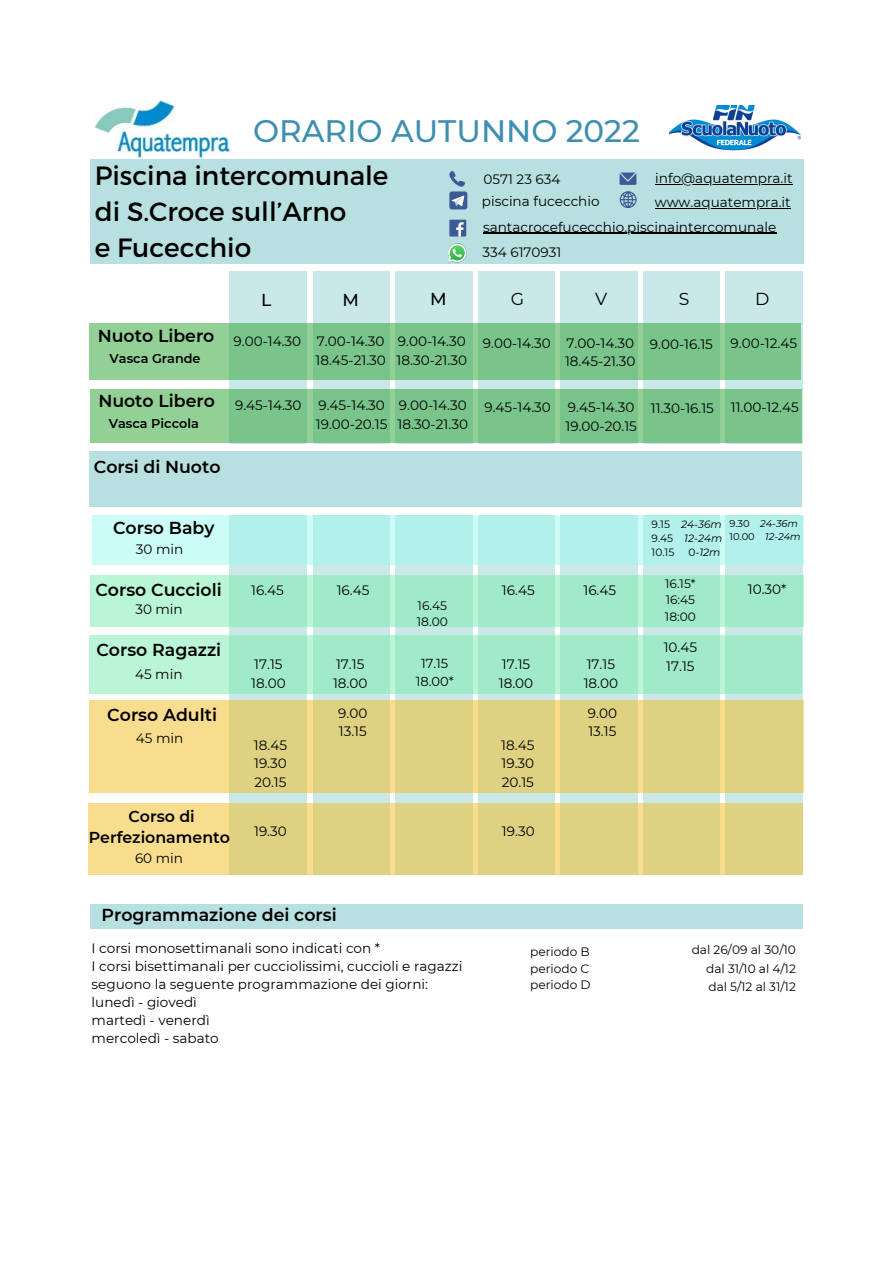
<style>
.page{position:relative;width:893px;height:1264px;background:#fff}
.page>*{position:absolute;margin:0;border:0;box-sizing:border-box;transform-origin:0 0}
.t1{font:500 31.05px "Montserrat";color:#3f8fb1}
.t2{font:26.4px/36px "Montserrat";color:#000}
.t3{font:600 17.25px "Montserrat";color:#000}
.t4{font:17.25px "Montserrat";color:#000}
.t5{font:500 17.25px "Montserrat";color:#000}
.t6{font:600 15.75px/21.3px "Montserrat";color:#000;text-align:center}
.t7{font:13.65px/18.6px "Montserrat";color:#000}
.t8{font:13.05px/17.7px "Montserrat";color:#000;text-align:center}
.t9{font:600 12.75px "Montserrat";color:#000}
.t10{font:12.3px/16.4px "Montserrat";color:#000}
.t11{font:12.15px/16.2px "Montserrat";color:#000;text-align:justify}
.t12{font:10.65px/14.1px "Montserrat";color:#000;text-align:justify}
.t13{font:italic 10.65px "Montserrat";color:#000}
.t14{font:italic 9.9px/13.2px "Montserrat";color:#000}
.s1{font-style:normal}
.s2{font-style:italic}
</style>
<div class="page">
<div style="left:725px;top:271px;width:78px;height:172px;background:#cbe8e8"></div>
<div style="left:395px;top:271px;width:77px;height:172px;background:#cbe8e8"></div>
<div style="left:478px;top:271px;width:76px;height:172px;background:#cbe8e8"></div>
<div style="left:560px;top:271px;width:77px;height:172px;background:#cbe8e8"></div>
<div style="left:229px;top:271px;width:78px;height:172px;background:#cbe8e8"></div>
<div style="left:643px;top:271px;width:76px;height:172px;background:#cbe8e8"></div>
<div style="left:313px;top:271px;width:76px;height:172px;background:#cbe8e8"></div>
<div style="left:229px;top:515px;width:78px;height:360px;background:#cbe8e8"></div>
<div style="left:313px;top:515px;width:76px;height:360px;background:#cbe8e8"></div>
<div style="left:395px;top:515px;width:77px;height:360px;background:#cbe8e8"></div>
<div style="left:478px;top:515px;width:76px;height:360px;background:#cbe8e8"></div>
<div style="left:560px;top:515px;width:77px;height:360px;background:#cbe8e8"></div>
<div style="left:643px;top:515px;width:76px;height:360px;background:#cbe8e8"></div>
<div style="left:725px;top:515px;width:78px;height:360px;background:#cbe8e8"></div>
<img style="left:669px;top:105px;width:132px;height:46px">
<img style="left:95px;top:101px;width:135px;height:56px">
<div style="left:90px;top:160px;width:713px;height:104px;background:#b8e0e1"></div>
<svg style="left:89px;top:324px;width:712px;height:56px;background:#7ec68c"></svg>
<svg style="left:90px;top:389px;width:711px;height:54px;background:#7ec78d"></svg>
<svg style="left:92px;top:515px;width:711px;height:50px;background:#b8f2ee"></svg>
<svg style="left:90px;top:575px;width:713px;height:52px;background:#a6eccb"></svg>
<svg style="left:89px;top:635px;width:713px;height:59px;background:#a6eccb"></svg>
<svg style="left:89px;top:701px;width:714px;height:92px;background:#e4d384"></svg>
<div style="left:89px;top:451px;width:713px;height:55px;background:#b8e0e1"></div>
<svg style="left:88px;top:803px;width:714px;height:71px;background:#e4d384"></svg>
<svg style="left:619px;top:191px;width:17px;height:17px"></svg>
<svg style="left:619px;top:172px;width:17px;height:13px"></svg>
<hr style="left:654px;top:208px;width:136px;height:1px;background:#000">
<hr style="left:655px;top:184px;width:137px;height:1px;background:#000">
<div style="left:449px;top:220px;width:17px;height:16px;background:#3d5a98"></div>
<svg style="left:456px;top:222px;width:7px;height:14px"></svg>
<hr style="left:483px;top:233px;width:293px;height:1px;background:#000">
<svg style="left:449px;top:171px;width:18px;height:38px"></svg>
<img style="left:448px;top:243px;width:19px;height:20px">
<svg style="left:448px;top:244px;width:18px;height:18px"></svg>
<div style="left:90px;top:904px;width:712px;height:25px;background:#b8e0e1"></div>
<h1 class="t1" style="left:253px;top:112px;width:388px">ORARIO AUTUNNO 2022</h1>
<h2 class="t2" style="left:95px;top:156px;width:295px">Piscina intercomunale di S.Croce sull’Arno<br>e Fucecchio</h2>
<p class="t7" style="left:655px;top:169px;width:139px">info@aquatempra.it</p>
<p class="t7" style="left:483px;top:217px;width:295px">santacrocefucecchio.piscinaintercomunale</p>
<p class="t7" style="left:482px;top:167px;width:119px;line-height:22.8px">0571 23 634 piscina fucecchio</p>
<p class="t7" style="left:482px;top:243px;width:80px">334 6170931</p>
<p class="t7" style="left:654px;top:192px;width:137px">www.aquatempra.it</p>
<p class="t5" style="left:261px;top:289px;width:12px">L</p>
<p class="t5" style="left:342px;top:289px;width:18px">M</p>
<p class="t5" style="left:430px;top:288px;width:18px">M</p>
<p class="t4" style="left:510px;top:288px;width:15px">G</p>
<p class="t4" style="left:595px;top:288px;width:14px">V</p>
<p class="t4" style="left:678px;top:288px;width:12px">S</p>
<p class="t4" style="left:755px;top:288px;width:16px">D</p>
<p class="t3" style="left:98px;top:325px;width:205px">Nuoto Libero <sub>9.00-14.30</sub></p>
<p class="t7" style="left:396px;top:332px;width:72px">9.00-14.30<br>18.30-21.30</p>
<p class="t7" style="left:317px;top:332px;width:69px">7.00-14.30</p>
<p class="t7" style="left:650px;top:334px;width:64px">9.00-16.15</p>
<p class="t7" style="left:315px;top:350px;width:72px">18.45-21.30</p>
<p class="t7" style="left:483px;top:333px;width:69px">9.00-14.30</p>
<p class="t7" style="left:730px;top:333px;width:68px">9.00-12.45</p>
<p class="t7" style="left:565px;top:333px;width:72px">7.00-14.30<br>18.45-21.30</p>
<p class="t9" style="left:110px;top:351px;width:92px">Vasca Grande</p>
<p class="t3" style="left:98px;top:390px;width:205px">Nuoto Libero <sub>9.45-14.30</sub></p>
<p class="t7" style="left:397px;top:396px;width:72px">9.00-14.30<br>18.30-21.30</p>
<p class="t7" style="left:318px;top:396px;width:68px">9.45-14.30</p>
<p class="t7" style="left:650px;top:398px;width:65px">11.30-16.15</p>
<p class="t7" style="left:316px;top:415px;width:73px">19.00-20.15</p>
<p class="t7" style="left:484px;top:398px;width:68px">9.45-14.30</p>
<p class="t7" style="left:730px;top:398px;width:69px">11.00-12.45</p>
<p class="t7" style="left:565px;top:398px;width:73px">9.45-14.30<br>19.00-20.15</p>
<p class="t9" style="left:109px;top:416px;width:92px">Vasca Piccola</p>
<p class="t3" style="left:94px;top:456px;width:128px">Corsi di Nuoto</p>
<p class="t3" style="left:113px;top:517px;width:103px">Corso Baby</p>
<p class="t7" style="left:136px;top:540px;width:49px">30 min</p>
<p class="t3" style="left:95px;top:579px;width:128px">Corso Cuccioli</p>
<p class="t7" style="left:251px;top:581px;width:34px">16.45</p>
<p class="t7" style="left:135px;top:599px;width:49px">30 min</p>
<p class="t3" style="left:96px;top:639px;width:126px">Corso Ragazzi</p>
<p class="t7" style="left:135px;top:664px;width:49px">45 min</p>
<p class="t3" style="left:107px;top:704px;width:111px">Corso Adulti</p>
<p class="t7" style="left:136px;top:728px;width:49px">45 min</p>
<p class="t7" style="left:251px;top:655px;width:36px">17.15<br>18.00</p>
<p class="t7" style="left:254px;top:735px;width:35px;text-align:justify">18.45<br>19.30<br>20.15</p>
<p class="t7" style="left:336px;top:581px;width:34px">16.45</p>
<p class="t10" style="left:417px;top:597px;width:33px">16.45<br>18.00</p>
<p class="t14" style="left:729px;top:517px;width:73px"><span class="s1">9.30</span> 24-36m<br><span class="s1">10.00</span> 12-24m</p>
<p class="t12" style="left:651px;top:517px;width:72px">9.15 <span class="s2">24-36m </span>9.45 <span class="s2">12-24m </span>10.15</p>
<p class="t13" style="left:688px;top:545px;width:34px"><span class="s1">0</span>-12m</p>
<p class="t7" style="left:502px;top:581px;width:34px">16.45</p>
<p class="t7" style="left:583px;top:581px;width:34px">16.45</p>
<p class="t11" style="left:665px;top:575px;width:32px">16.15* 16:45<br>18:00</p>
<p class="t7" style="left:747px;top:580px;width:40px">10.30*</p>
<p class="t8" style="left:415px;top:654px;width:40px">17.15<br>18.00*</p>
<p class="t7" style="left:333px;top:655px;width:36px">17.15<br>18.00</p>
<p class="t7" style="left:499px;top:655px;width:36px">17.15<br>18.00</p>
<p class="t7" style="left:583px;top:655px;width:36px">17.15<br>18.00</p>
<p class="t7" style="left:338px;top:703px;width:31px">9.00<br>13.15</p>
<p class="t7" style="left:588px;top:703px;width:31px">9.00<br>13.15</p>
<p class="t7" style="left:501px;top:735px;width:35px;text-align:justify">18.45<br>19.30<br>20.15</p>
<p class="t7" style="left:663px;top:638px;width:35px">10.45<br>17.15</p>
<p class="t6" style="left:89px;top:805px;width:143px">Corso di<br>Perfezionamento</p>
<p class="t7" style="left:135px;top:849px;width:50px">60 min</p>
<p class="t7" style="left:254px;top:821px;width:34px">19.30</p>
<p class="t7" style="left:502px;top:821px;width:34px">19.30</p>
<p class="t3" style="left:101px;top:903px;width:237px">Programmazione dei corsi</p>
<p class="t7" style="left:92px;top:939px;width:372px;line-height:18px">I corsi monosettimanali sono indicati con *<br>I corsi bisettimanali per cucciolissimi, cuccioli e ragazzi seguono la seguente programmazione dei giorni: lunedì - giovedì<br>martedì - venerdì<br>mercoledì - sabato</p>
<p class="t11" style="left:530px;top:943px;width:62px">periodo B periodo C periodo D</p>
<p class="t11" style="left:691px;top:940px;width:106px;line-height:18.3px;text-align:right">dal 26/09 al 30/10 dal 31/10 al 4/12</p>
<p class="t11" style="left:708px;top:978px;width:89px">dal 5/12 al 31/12</p>
</div>
